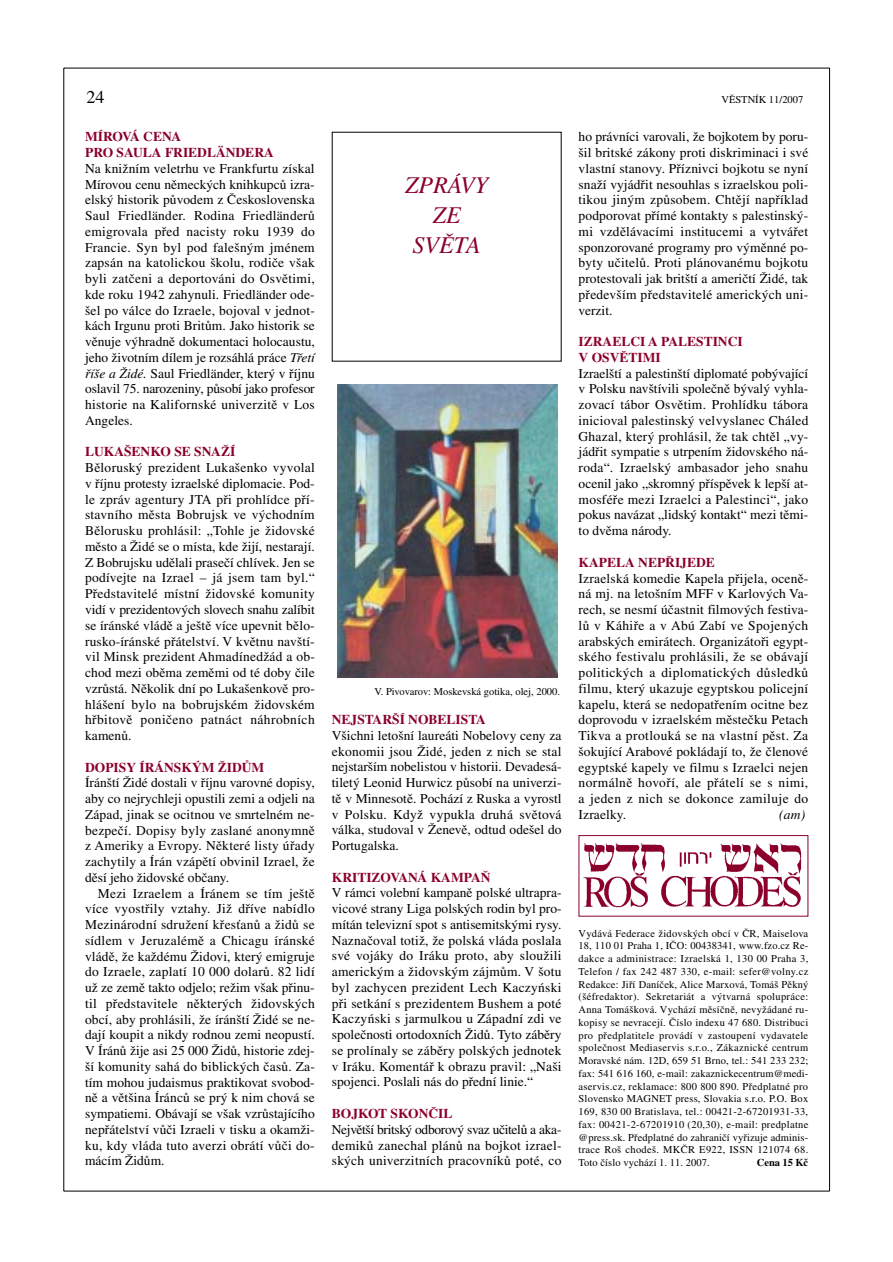
<style>
.page{position:relative;width:893px;height:1262px;background:#fff}
.page>*{position:absolute;margin:0;border:0;box-sizing:border-box;transform-origin:0 0}
.t1{font:italic 24px/30px "Times CE";color:#8a002a;text-align:center}
.t2{font:18px "Times CE";color:#000}
.t3{font:13.5px/15.8px "Times CE";letter-spacing:.015em;color:#000;text-align:justify}
.t4{font:700 13.5px/15.8px "Times CE";color:#8a002a}
.t5{font:italic 13.5px "Times CE";color:#000}
.t6{font:10.5px/12.8px "Times CE";letter-spacing:.01em;color:#000;text-align:justify}
.t7{font:700 10.5px "Times CE";color:#000}
.s1{font-style:italic}
</style>
<div class="page">
<hr style="left:63px;top:68px;width:1px;height:1123px;background:#000">
<hr style="left:64px;top:1190px;width:765px;height:1px;background:#000">
<hr style="left:829px;top:68px;width:1px;height:1123px;background:#000">
<hr style="left:64px;top:68px;width:765px;height:1px;background:#000">
<div style="left:332px;top:384px;width:229px;height:293px;background:linear-gradient(to bottom,#fff,#fff)"></div>
<img style="left:338px;top:384px;width:219px;height:293px">
<img style="left:583px;top:843px;width:219px;height:65px">
<div style="left:578px;top:835px;width:230px;height:81px;border:1px solid #8a002a"></div>
<h2 class="t2" style="left:87px;top:91px;width:20px">24</h2>
<p class="t6" style="left:721px;top:94px;width:83px">VĚSTNÍK 11/2007</p>
<p class="t4" style="left:85px;top:130px;width:190px">MÍROVÁ CENA<br>PRO SAULA FRIEDLÄNDERA</p>
<p class="t3" style="left:85px;top:162px;width:231px">Na knižním veletrhu ve Frankfurtu získal Mírovou cenu německých knihkupců izra&shy;elský historik původem z Československa Saul Friedländer. Rodina Friedländerů emigrovala před nacisty roku 1939 do Francie. Syn byl pod falešným jménem zapsán na katolickou školu, rodiče však byli zatčeni a deportováni do Osvětimi, kde roku 1942 zahynuli. Friedländer ode&shy;šel po válce do Izraele, bojoval v jednot&shy;kách Irgunu proti Britům. Jako historik se věnuje výhradně dokumentaci holocaustu, jeho životním dílem je rozsáhlá práce <span class="s1">Třetí říše a Židé.</span> Saul Friedländer, který v říjnu oslavil 75. narozeniny, působí jako profesor historie na Kalifornské univerzitě v Los Angeles.</p>
<p class="t4" style="left:85px;top:445px;width:152px">LUKAŠENKO SE SNAŽÍ</p>
<p class="t3" style="left:85px;top:461px;width:231px">Běloruský prezident Lukašenko vyvolal v říjnu protesty izraelské diplomacie. Pod&shy;le zpráv agentury JTA při prohlídce pří&shy;stavního města Bobrujsk ve východním Bělorusku prohlásil: „Tohle je židovské město a Židé se o místa, kde žijí, nestarají.<br>Z Bobrujsku udělali prasečí chlívek. Jen se podívejte na Izrael – já jsem tam byl.“ Představitelé místní židovské komunity vidí v prezidentových slovech snahu zalíbit se íránské vládě a ještě více upevnit bělo&shy;rusko-íránské přátelství. V květnu navští&shy;vil Minsk prezident Ahmadínedžád a ob&shy;chod mezi oběma zeměmi od té doby čile vzrůstá. Několik dní po Lukašenkově pro&shy;hlášení bylo na bobrujském židovském hřbitově poničeno patnáct náhrobních kamenů.</p>
<p class="t4" style="left:85px;top:760px;width:181px">DOPISY ÍRÁNSKÝM ŽIDŮM</p>
<p class="t3" style="left:85px;top:776px;width:231px">Íránští Židé dostali v říjnu varovné dopisy, aby co nejrychleji opustili zemi a odjeli na Západ, jinak se ocitnou ve smrtelném ne&shy;bezpečí. Dopisy byly zaslané anonymně z Ameriky a Evropy. Některé listy úřady zachytily a Írán vzápětí obvinil Izrael, že děsí jeho židovské občany.</p>
<p class="t3" style="left:85px;top:886px;width:231px;text-indent:13px">Mezi Izraelem a Íránem se tím ještě více vyostřily vztahy. Již dříve nabídlo Mezinárodní sdružení křesťanů a židů se sídlem v Jeruzalémě a Chicagu íránské vládě, že každému Židovi, který emigruje do Izraele, zaplatí 10 000 dolarů. 82 lidí už ze země takto odjelo; režim však přinu&shy;til představitele některých židovských obcí, aby prohlásili, že íránští Židé se ne&shy;dají koupit a nikdy rodnou zemi neopustí.<br>V Íránů žije asi 25 000 Židů, historie zdej&shy;ší komunity sahá do biblických časů. Za&shy;tím mohou judaismus praktikovat svobod&shy;ně a většina Íránců se prý k nim chová se sympatiemi. Obávají se však vzrůstajícího nepřátelství vůči Izraeli v tisku a okamži&shy;ku, kdy vláda tuto averzi obrátí vůči do&shy;mácím Židům.</p>
<h1 class="t1" style="left:405px;top:172px;width:84px">ZPRÁVY<br>ZE<br>SVĚTA</h1>
<p class="t6" style="left:374px;top:686px;width:187px">V. Pivovarov: Moskevská gotika, olej, 2000.</p>
<p class="t4" style="left:332px;top:713px;width:155px">NEJSTARŠÍ NOBELISTA</p>
<p class="t3" style="left:332px;top:728px;width:231px">Všichni letošní laureáti Nobelovy ceny za ekonomii jsou Židé, jeden z nich se stal nejstarším nobelistou v historii. Devadesá&shy;tiletý Leonid Hurwicz působí na univerzi&shy;tě v Minnesotě. Pochází z Ruska a vyrostl v Polsku. Když vypukla druhá světová válka, studoval v Ženevě, odtud odešel do Portugalska.</p>
<p class="t4" style="left:332px;top:870px;width:160px">KRITIZOVANÁ KAMPAŇ</p>
<p class="t3" style="left:332px;top:886px;width:231px">V rámci volební kampaně polské ultrapra&shy;vicové strany Liga polských rodin byl pro&shy;mítán televizní spot s antisemitskými rysy.<br>Naznačoval totiž, že polská vláda poslala své vojáky do Iráku proto, aby sloužili americkým a židovským zájmům. V šotu byl zachycen prezident Lech Kaczyński při setkání s prezidentem Bushem a poté Kaczyński s jarmulkou u Západní zdi ve společnosti ortodoxních Židů. Tyto záběry se prolínaly se záběry polských jednotek v Iráku. Komentář k obrazu pravil: „Naši spojenci. Poslali nás do přední linie.“</p>
<p class="t4" style="left:332px;top:1106px;width:122px">BOJKOT SKONČIL</p>
<p class="t3" style="left:332px;top:1122px;width:231px">Největší britský odborový svaz učitelů a aka&shy;demiků zanechal plánů na bojkot izrael&shy;ských univerzitních pracovníků poté, co</p>
<p class="t3" style="left:578px;top:130px;width:231px">ho právníci varovali, že bojkotem by poru&shy;šil britské zákony proti diskriminaci i své vlastní stanovy. Příznivci bojkotu se nyní snaží vyjádřit nesouhlas s izraelskou poli&shy;tikou jiným způsobem. Chtějí například podporovat přímé kontakty s palestinský&shy;mi vzdělávacími institucemi a vytvářet sponzorované programy pro výměnné po&shy;byty učitelů. Proti plánovanému bojkotu protestovali jak britští a američtí Židé, tak především představitelé amerických uni&shy;verzit.</p>
<p class="t4" style="left:578px;top:335px;width:166px">IZRAELCI A PALESTINCI<br>V OSVĚTIMI</p>
<p class="t3" style="left:578px;top:366px;width:231px">Izraelští a palestinští diplomaté pobývající v Polsku navštívili společně bývalý vyhla&shy;zovací tábor Osvětim. Prohlídku tábora inicioval palestinský velvyslanec Cháled Ghazal, který prohlásil, že tak chtěl „vy&shy;jádřit sympatie s utrpením židovského ná&shy;roda“. Izraelský ambasador jeho snahu ocenil jako „skromný příspěvek k lepší at&shy;mosféře mezi Izraelci a Palestinci“, jako pokus navázat „lidský kontakt“ mezi těmi&shy;to dvěma národy.</p>
<p class="t4" style="left:578px;top:555px;width:138px">KAPELA NEPŘIJEDE</p>
<p class="t3" style="left:578px;top:571px;width:231px">Izraelská komedie Kapela přijela, oceně&shy;ná mj. na letošním MFF v Karlových Va&shy;rech, se nesmí účastnit filmových festiva&shy;lů v Káhiře a v Abú Zabí ve Spojených arabských emirátech. Organizátoři egypt&shy;ského festivalu prohlásili, že se obávají politických a diplomatických důsledků filmu, který ukazuje egyptskou policejní kapelu, která se nedopatřením ocitne bez doprovodu v izraelském městečku Petach Tikva a protlouká se na vlastní pěst. Za šokující Arabové pokládají to, že členové egyptské kapely ve filmu s Izraelci nejen normálně hovoří, ale přátelí se s nimi, a jeden z nich se dokonce zamiluje do Izraelky.</p>
<p class="t5" style="left:779px;top:809px;width:27px">(am)</p>
<p class="t6" style="left:578px;top:927px;width:231px">Vydává Federace židovských obcí v ČR, Maiselova 18, 110 01 Praha 1, IČO: 00438341, www.fzo.cz Re&shy;dakce a administrace: Izraelská 1, 130 00 Praha 3, Telefon / fax 242 487 330, e-mail: sefer@volny.cz Redakce: Jiří Daníček, Alice Marxová, Tomáš Pěkný (šéfredaktor). Sekretariát a výtvarná spolupráce:<br>Anna Tomášková. Vychází měsíčně, nevyžádané ru&shy;kopisy se nevracejí. Číslo indexu 47 680. Distribuci pro předplatitele provádí v zastoupení vydavatele společnost Mediaservis s.r.o., Zákaznické centrum Moravské nám. 12D, 659 51 Brno, tel.: 541 233 232; fax: 541 616 160, e-mail: zakaznickecentrum@medi&shy;aservis.cz, reklamace: 800 800 890. Předplatné pro Slovensko MAGNET press, Slovakia s.r.o. P.O. Box 169, 830 00 Bratislava, tel.: 00421-2-67201931-33, fax: 00421-2-67201910 (20,30), e-mail: predplatne @press.sk. Předplatné do zahraničí vyřizuje adminis&shy;trace Roš chodeš. MKČR E922, ISSN 121074 68.<br>Toto číslo vychází 1. 11. 2007.</p>
<p class="t7" style="left:756px;top:1158px;width:53px">Cena 15 Kč</p>
</div>
